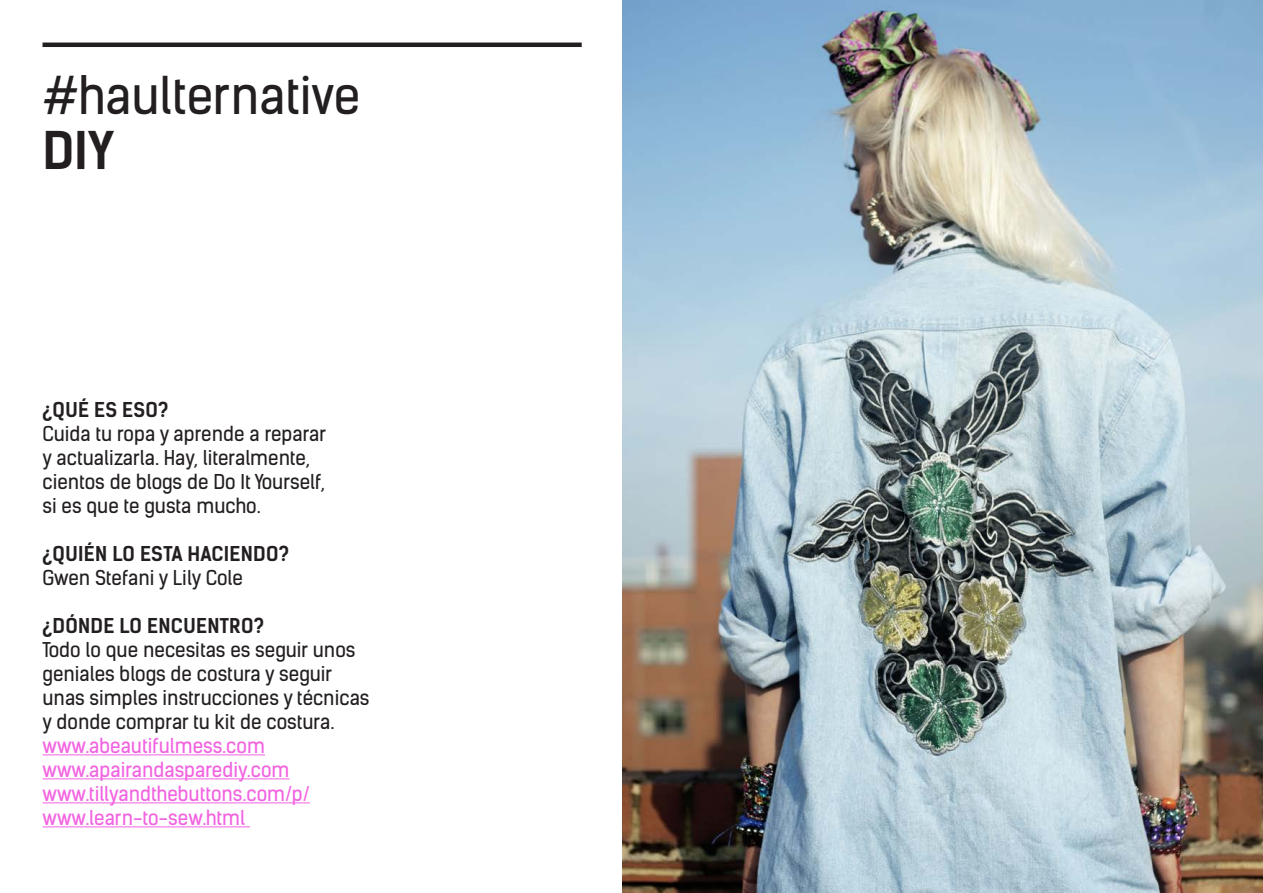
<style>
.page{position:relative;width:1263px;height:893px;background:#fff}
.page>*{position:absolute;margin:0;border:0;box-sizing:border-box;transform-origin:0 0}
.t1{font:49.5px "Kelson Sans";color:#231f20}
.t2{font:700 49.5px "Kelson Sans";color:#231f20}
.t3{font:19.5px/24px "Kelson Sans";color:#231f20}
.t4{font:19.5px/24px "Kelson Sans";color:#f262e1}
.t5{font:700 19.5px "Kelson Sans";letter-spacing:.015em;color:#231f20}
</style>
<div class="page">
<hr style="left:43px;top:43px;width:539px;height:4px;background:#231f20">
<img style="left:623px;top:0;width:640px;height:893px">
<hr style="left:43px;top:754px;width:222px;height:1px;background:#f262e1">
<hr style="left:43px;top:778px;width:247px;height:1px;background:#f262e1">
<hr style="left:43px;top:802px;width:267px;height:1px;background:#f262e1">
<hr style="left:43px;top:826px;width:207px;height:1px;background:#f262e1">
<p class="t1" style="left:43px;top:65px;width:319px">#haulternative</p>
<p class="t2" style="left:43px;top:120px;width:73px">DIY</p>
<p class="t5" style="left:43px;top:398px;width:128px">¿QUÉ ES ESO?</p>
<p class="t3" style="left:43px;top:422px;width:285px">Cuida tu ropa y aprende a reparar y actualizarla. Hay, literalmente, cientos de blogs de Do It Yourself, si es que te gusta mucho.</p>
<p class="t5" style="left:43px;top:542px;width:248px">¿QUIÉN LO ESTA HACIENDO?</p>
<p class="t3" style="left:43px;top:566px;width:202px">Gwen Stefani y Lily Cole</p>
<p class="t5" style="left:43px;top:614px;width:223px">¿DÓNDE LO ENCUENTRO?</p>
<p class="t3" style="left:43px;top:638px;width:328px">Todo lo que necesitas es seguir unos geniales blogs de costura y seguir unas simples instrucciones y técnicas y donde comprar tu kit de costura.</p>
<p class="t4" style="left:43px;top:734px;width:224px">www.abeautifulmess.com</p>
<p class="t4" style="left:43px;top:758px;width:249px">www.apairandasparediy.com</p>
<p class="t4" style="left:43px;top:782px;width:269px">www.tillyandthebuttons.com/p/ www.learn-to-sew.html</p>
</div>
